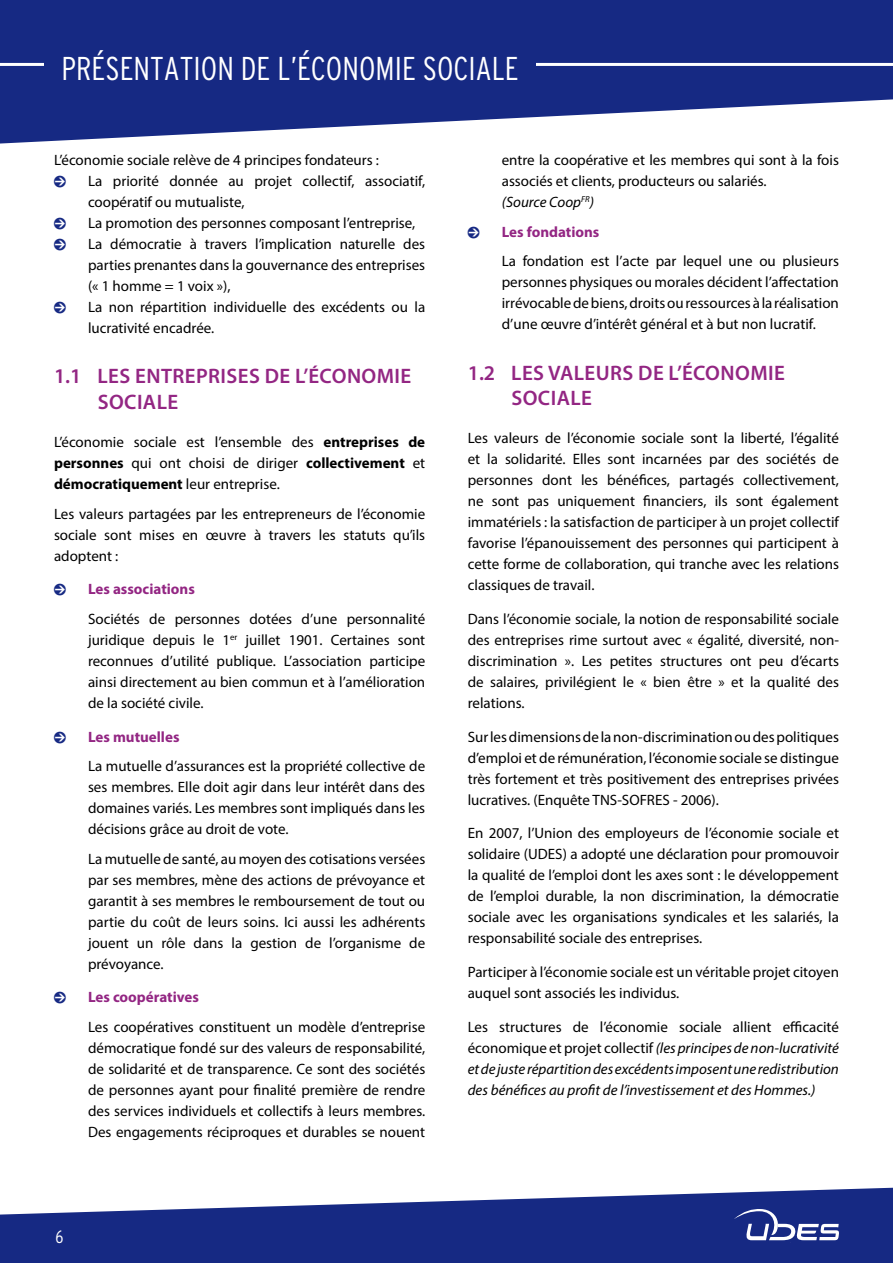
<style>
.page{position:relative;width:893px;height:1263px;background:#fff}
.page>*{position:absolute;margin:0;border:0;box-sizing:border-box;transform-origin:0 0}
.t1{font:300 condensed 33px "Interstate";color:#fff}
.t2{font:600 21px/25.5px "Myriad Pro";letter-spacing:.02em;color:#932683}
.t3{font:300 condensed 18px "Interstate";color:#fff}
.t4{font:15px/21px "Myriad Pro";color:#000;text-align:justify}
.t5{font:italic 15px/21px "Myriad Pro";color:#000;text-align:justify}
.t6{font:700 15px "Myriad Pro";color:#932683}
.t7{font:15px "Pointers";color:#162983}
.s1{font-weight:700}
.s2{font-style:italic}
.s3{font-style:normal}
</style>
<div class="page">
<svg style="left:0;top:0;width:893px;height:144px;fill:#162983"></svg>
<svg style="left:0;top:1188px;width:893px;height:75px;fill:#162983"></svg>
<hr style="left:0;top:63px;width:893px;height:3px;background:#fff">
<svg style="left:734px;top:1209px;width:105px;height:31px"></svg>
<div style="left:44px;top:54px;width:492px;height:33px;background:#162983"></div>
<h1 class="t1" style="left:61px;top:49px;width:459px">PRÉSENTATION DE L’ÉCONOMIE SOCIALE</h1>
<p class="t4" style="left:54px;top:149px;width:327px">L’économie sociale relève de 4 principes fondateurs :</p>
<p class="t7" style="left:54px;top:174px;width:15px">0</p>
<p class="t4" style="left:88px;top:170px;width:339px">La priorité donnée au projet collectif, associatif, coopératif ou mutualiste,</p>
<p class="t7" style="left:54px;top:216px;width:15px">0</p>
<p class="t4" style="left:88px;top:212px;width:329px">La promotion des personnes composant l’entreprise,</p>
<p class="t7" style="left:54px;top:237px;width:15px">0</p>
<p class="t4" style="left:88px;top:233px;width:339px">La démocratie à travers l’implication naturelle des parties prenantes dans la gouvernance des entreprises (« 1 homme = 1 voix »),</p>
<p class="t7" style="left:54px;top:300px;width:15px">0</p>
<p class="t4" style="left:88px;top:296px;width:339px">La non répartition individuelle des excédents ou la lucrativité encadrée.</p>
<h2 class="t2" style="left:98px;top:363px;width:315px;text-indent:-44px">1.1 LES ENTREPRISES DE L’ÉCONOMIE<br>SOCIALE</h2>
<p class="t4" style="left:54px;top:431px;width:373px">L’économie sociale est l’ensemble des <span class="s1">entreprises de personnes</span> qui ont choisi de diriger <span class="s1">collectivement</span> et <span class="s1">démocratiquement</span> leur entreprise.</p>
<p class="t4" style="left:54px;top:503px;width:373px">Les valeurs partagées par les entrepreneurs de l’économie sociale sont mises en œuvre à travers les statuts qu’ils adoptent :</p>
<p class="t7" style="left:54px;top:582px;width:15px">0</p>
<p class="t6" style="left:88px;top:579px;width:108px">Les associations</p>
<p class="t4" style="left:88px;top:608px;width:339px">Sociétés de personnes dotées d’une personnalité juridique depuis le 1<sup>er</sup> juillet 1901. Certaines sont reconnues d’utilité publique. L’association participe ainsi directement au bien commun et à l’amélioration de la société civile.</p>
<p class="t7" style="left:54px;top:730px;width:15px">0</p>
<p class="t6" style="left:88px;top:727px;width:93px">Les mutuelles</p>
<p class="t4" style="left:88px;top:755px;width:339px">La mutuelle d’assurances est la propriété collective de ses membres. Elle doit agir dans leur intérêt dans des domaines variés. Les membres sont impliqués dans les décisions grâce au droit de vote.</p>
<p class="t4" style="left:88px;top:848px;width:339px">La mutuelle de santé, au moyen des cotisations versées par ses membres, mène des actions de prévoyance et garantit à ses membres le remboursement de tout ou partie du coût de leurs soins. Ici aussi les adhérents jouent un rôle dans la gestion de l’organisme de prévoyance.</p>
<p class="t7" style="left:54px;top:990px;width:15px">0</p>
<p class="t6" style="left:88px;top:987px;width:112px">Les coopératives</p>
<p class="t4" style="left:88px;top:1016px;width:339px">Les coopératives constituent un modèle d’entreprise démocratique fondé sur des valeurs de responsabilité, de solidarité et de transparence. Ce sont des sociétés de personnes ayant pour finalité première de rendre des services individuels et collectifs à leurs membres.<br>Des engagements réciproques et durables se nouent</p>
<p class="t3" style="left:55px;top:1226px;width:9px">6</p>
<p class="t4" style="left:502px;top:149px;width:339px;text-align:left">entre la coopérative et les membres qui sont à la fois associés et clients, producteurs ou salariés.<br><span class="s2">(Source Coop</span><sup>FR</sup><span class="s2">)</span></p>
<p class="t7" style="left:468px;top:225px;width:15px">0</p>
<p class="t6" style="left:502px;top:222px;width:99px">Les fondations</p>
<p class="t4" style="left:502px;top:250px;width:339px">La fondation est l’acte par lequel une ou plusieurs personnes physiques ou morales décident l’affectation irrévocable de biens, droits ou ressources à la réalisation d’une œuvre d’intérêt général et à but non lucratif.</p>
<h2 class="t2" style="left:511px;top:360px;width:275px;text-indent:-44px">1.2 LES VALEURS DE L’ÉCONOMIE<br>SOCIALE</h2>
<p class="t4" style="left:468px;top:427px;width:373px">Les valeurs de l’économie sociale sont la liberté, l’égalité et la solidarité. Elles sont incarnées par des sociétés de personnes dont les bénéfices, partagés collectivement, ne sont pas uniquement financiers, ils sont également immatériels : la satisfaction de participer à un projet collectif favorise l’épanouissement des personnes qui participent à cette forme de collaboration, qui tranche avec les relations classiques de travail.</p>
<p class="t4" style="left:468px;top:608px;width:373px">Dans l’économie sociale, la notion de responsabilité sociale des entreprises rime surtout avec « égalité, diversité, non&shy;discrimination ». Les petites structures ont peu d’écarts de salaires, privilégient le « bien être » et la qualité des relations.</p>
<p class="t4" style="left:468px;top:726px;width:373px">Sur les dimensions de la non-discrimination ou des politiques d’emploi et de rémunération, l’économie sociale se distingue très fortement et très positivement des entreprises privées lucratives. (Enquête TNS-SOFRES - 2006).</p>
<p class="t4" style="left:468px;top:822px;width:373px">En 2007, l’Union des employeurs de l’économie sociale et solidaire (UDES) a adopté une déclaration pour promouvoir la qualité de l’emploi dont les axes sont : le développement de l’emploi durable, la non discrimination, la démocratie sociale avec les organisations syndicales et les salariés, la responsabilité sociale des entreprises.</p>
<p class="t4" style="left:468px;top:961px;width:373px">Participer à l’économie sociale est un véritable projet citoyen auquel sont associés les individus.</p>
<p class="t5" style="left:468px;top:1016px;width:373px"><span class="s3">Les structures de l’économie sociale allient efficacité économique et projet collectif</span> (les principes de non-lucrativité et de juste répartition des excédents imposent une redistribution des bénéfices au profit de l’investissement et des Hommes.)</p>
</div>
